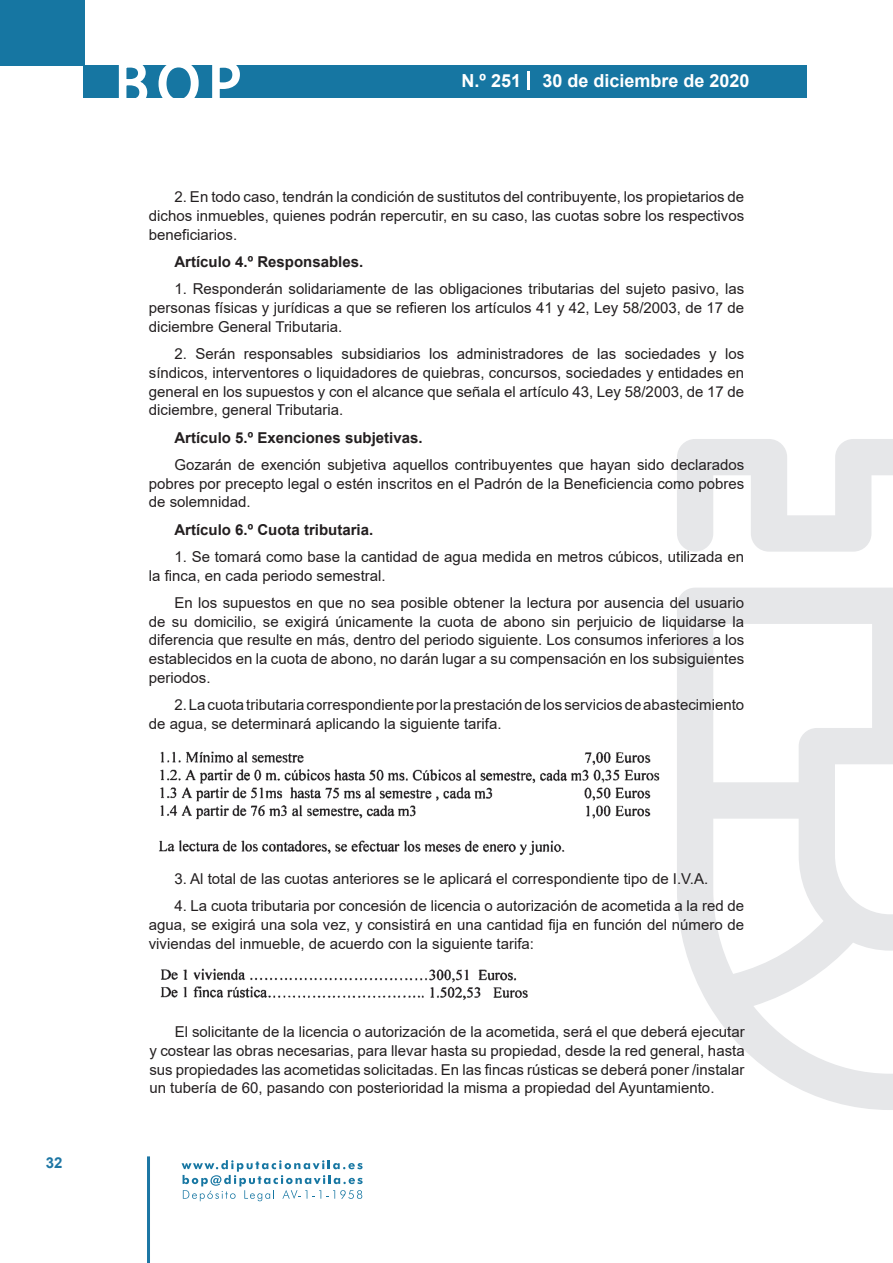
<style>
.page{position:relative;width:893px;height:1263px;background:#fff}
.page>*{position:absolute;margin:0;border:0;box-sizing:border-box;transform-origin:0 0}
.t1{font:500 61.5px "Avant Garde";color:#fff}
.t2{font:700 18px "Arial";color:#fff}
.t3{font:15px/18.8px "Arial";color:#231f20;text-align:justify}
.t4{font:700 15px "Arial";color:#231f20}
.t5{font:700 15px "Arial";color:#1d76a4}
</style>
<div class="page">
<div style="left:0;top:0;width:85px;height:65px;background:#1676a2"></div>
<div style="left:84px;top:65px;width:723px;height:33px;background:#1676a2"></div>
<svg style="left:118px;top:65px;width:30px;height:33px"></svg>
<svg style="left:158px;top:65px;width:41px;height:33px"></svg>
<svg style="left:212px;top:65px;width:28px;height:33px"></svg>
<svg style="left:182px;top:1160px;width:181px;height:41px"></svg>
<hr style="left:147px;top:1156px;width:3px;height:107px;background:#1d76a4">
<svg style="left:528px;top:71px;width:2px;height:19px"></svg>
<svg style="left:677px;top:439px;width:216px;height:671px"></svg>
<img style="left:159px;top:751px;width:501px;height:104px">
<img style="left:160px;top:968px;width:368px;height:32px">
<p class="t5" style="left:46px;top:1152px;width:18px">32</p>
<h1 class="t1" style="left:115px;top:46px;width:128px">BOP</h1>
<p class="t2" style="left:462px;top:68px;width:289px">N.º 251 30 de diciembre de 2020</p>
<p class="t3" style="left:149px;top:188px;width:597px;text-indent:26px">2. En todo caso, tendrán la condición de sustitutos del contribuyente, los propietarios de dichos inmuebles, quienes podrán repercutir, en su caso, las cuotas sobre los respectivos beneficiarios.</p>
<p class="t4" style="left:174px;top:251px;width:190px">Artículo 4.º Responsables.</p>
<p class="t3" style="left:149px;top:280px;width:597px;text-indent:26px">1. Responderán solidariamente de las obligaciones tributarias del sujeto pasivo, las personas físicas y jurídicas a que se refieren los artículos 41 y 42, Ley 58/2003, de 17 de diciembre General Tributaria.</p>
<p class="t3" style="left:149px;top:344px;width:597px;text-indent:26px">2. Serán responsables subsidiarios los administradores de las sociedades y los síndicos, interventores o liquidadores de quiebras, concursos, sociedades y entidades en general en los supuestos y con el alcance que señala el artículo 43, Ley 58/2003, de 17 de diciembre, general Tributaria.</p>
<p class="t4" style="left:174px;top:427px;width:250px">Artículo 5.º Exenciones subjetivas.</p>
<p class="t3" style="left:149px;top:455px;width:597px;text-indent:26px">Gozarán de exención subjetiva aquellos contribuyentes que hayan sido declarados pobres por precepto legal o estén inscritos en el Padrón de la Beneficiencia como pobres de solemnidad.</p>
<p class="t4" style="left:174px;top:519px;width:200px">Artículo 6.º Cuota tributaria.</p>
<p class="t3" style="left:149px;top:547px;width:597px;text-indent:26px">1. Se tomará como base la cantidad de agua medida en metros cúbicos, utilizada en la finca, en cada periodo semestral.</p>
<p class="t3" style="left:149px;top:593px;width:597px;text-indent:26px">En los supuestos en que no sea posible obtener la lectura por ausencia del usuario de su domicilio, se exigirá únicamente la cuota de abono sin perjuicio de liquidarse la diferencia que resulte en más, dentro del periodo siguiente. Los consumos inferiores a los establecidos en la cuota de abono, no darán lugar a su compensación en los subsiguientes periodos.</p>
<p class="t3" style="left:149px;top:695px;width:597px;text-indent:26px">2. La cuota tributaria correspondiente por la prestación de los servicios de abastecimiento de agua, se determinará aplicando la siguiente tarifa.</p>
<p class="t3" style="left:174px;top:869px;width:535px">3. Al total de las cuotas anteriores se le aplicará el correspondiente tipo de I.V.A.</p>
<p class="t3" style="left:149px;top:896px;width:597px;text-indent:26px">4. La cuota tributaria por concesión de licencia o autorización de acometida a la red de agua, se exigirá una sola vez, y consistirá en una cantidad fija en función del número de viviendas del inmueble, de acuerdo con la siguiente tarifa:</p>
<p class="t3" style="left:149px;top:1022px;width:597px;text-indent:26px">El solicitante de la licencia o autorización de la acometida, será el que deberá ejecutar y costear las obras necesarias, para llevar hasta su propiedad, desde la red general, hasta sus propiedades las acometidas solicitadas. En las fincas rústicas se deberá poner /instalar un tubería de 60, pasando con posterioridad la misma a propiedad del Ayuntamiento.</p>
</div>
